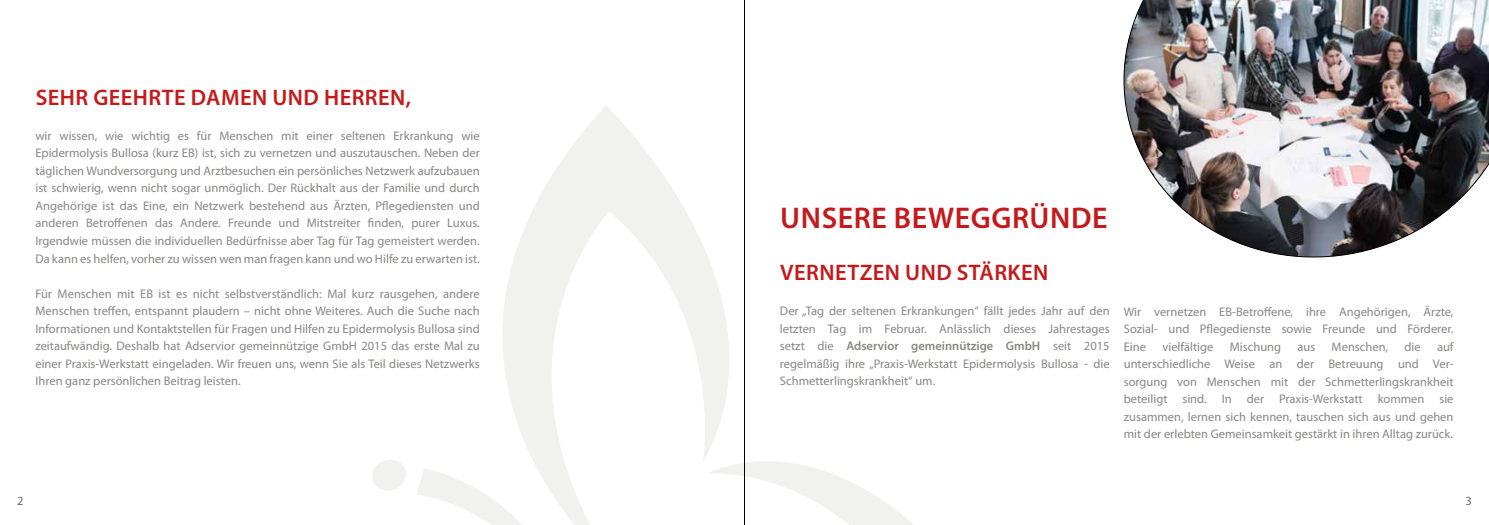
<style>
.page{position:relative;width:1489px;height:525px;background:#fff}
.page>*{position:absolute;margin:0;border:0;box-sizing:border-box;transform-origin:0 0}
.t1{font:600 30px "Myriad Pro";letter-spacing:.02em;color:#c51a1b}
.t2{font:600 22.5px "Myriad Pro";letter-spacing:.02em;color:#c51a1b}
.t3{font:12.5px/17.5px "Myriad Pro";color:#878786;text-align:justify}
.t4{font:12.5px "Myriad Pro";color:#706f6f}
.s1{font-weight:600}
</style>
<div class="page">
<svg style="left:503px;top:106px;width:409px;height:418px"></svg>
<svg style="left:417px;top:468px;width:156px;height:56px"></svg>
<svg style="left:372px;top:460px;width:34px;height:30px"></svg>
<img style="left:1123px;top:0;width:365px;height:258px">
<hr style="left:744px;top:0;width:1px;height:524px;background:#000">
<h2 class="t2" style="left:36px;top:86px;width:377px">SEHR GEEHRTE DAMEN UND HERREN,</h2>
<p class="t3" style="left:35px;top:127px;width:446px">wir wissen, wie wichtig es für Menschen mit einer seltenen Erkrankung wie Epidermolysis Bullosa (kurz EB) ist, sich zu vernetzen und auszutauschen. Neben der täglichen Wundversorgung und Arztbesuchen ein persönliches Netzwerk aufzubauen ist schwierig, wenn nicht sogar unmöglich. Der Rückhalt aus der Familie und durch Angehörige ist das Eine, ein Netzwerk bestehend aus Ärzten, Pflegediensten und anderen Betroffenen das Andere. Freunde und Mitstreiter finden, purer Luxus.<br>Irgendwie müssen die individuellen Bedürfnisse aber Tag für Tag gemeistert werden.<br>Da kann es helfen, vorher zu wissen wen man fragen kann und wo Hilfe zu erwarten ist.</p>
<p class="t3" style="left:35px;top:285px;width:446px">Für Menschen mit EB ist es nicht selbstverständlich: Mal kurz rausgehen, andere Menschen treffen, entspannt plaudern – nicht ohne Weiteres. Auch die Suche nach Informationen und Kontaktstellen für Fragen und Hilfen zu Epidermolysis Bullosa sind zeitaufwändig. Deshalb hat Adservior gemeinnützige GmbH 2015 das erste Mal zu einer Praxis-Werkstatt eingeladen. Wir freuen uns, wenn Sie als Teil dieses Netzwerks Ihren ganz persönlichen Beitrag leisten.</p>
<h1 class="t1" style="left:780px;top:202px;width:329px">UNSERE BEWEGGRÜNDE</h1>
<h2 class="t2" style="left:780px;top:261px;width:270px">VERNETZEN UND STÄRKEN</h2>
<p class="t3" style="left:780px;top:302px;width:331px">Der „Tag der seltenen Erkrankungen“ fällt jedes Jahr auf den letzten Tag im Februar. Anlässlich dieses Jahrestages setzt die <span class="s1">Adservior gemeinnützige GmbH</span> seit 2015 regelmäßig ihre „Praxis-Werkstatt Epidermolysis Bullosa - die Schmetterlingskrankheit“ um.</p>
<p class="t3" style="left:1123px;top:303px;width:331px">Wir vernetzen EB-Betroffene, ihre Angehörigen, Ärzte, Sozial- und Pflegedienste sowie Freunde und Förderer.<br>Eine</p>
<p class="t3" style="left:1123px;top:338px;width:331px;text-indent:313px">auf unterschiedliche Weise an der Betreuung und Ver&shy;sorgung von Menschen mit der Schmetterlingskrankheit beteiligt sind. In der Praxis-Werkstatt kommen sie zusammen, lernen sich kennen, tauschen sich aus und gehen mit der erlebten Gemeinsamkeit gestärkt in ihren Alltag zurück.</p>
<p class="t3" style="left:1162px;top:338px;width:53px">vielfältige</p>
<p class="t3" style="left:1229px;top:338px;width:53px">Mischung</p>
<p class="t3" style="left:1297px;top:338px;width:19px">aus</p>
<p class="t3" style="left:1331px;top:338px;width:58px">Menschen,</p>
<p class="t3" style="left:1404px;top:338px;width:18px">die</p>
<p class="t4" style="left:17px;top:494px;width:8px">2</p>
<p class="t4" style="left:1465px;top:494px;width:8px">3</p>
</div>
